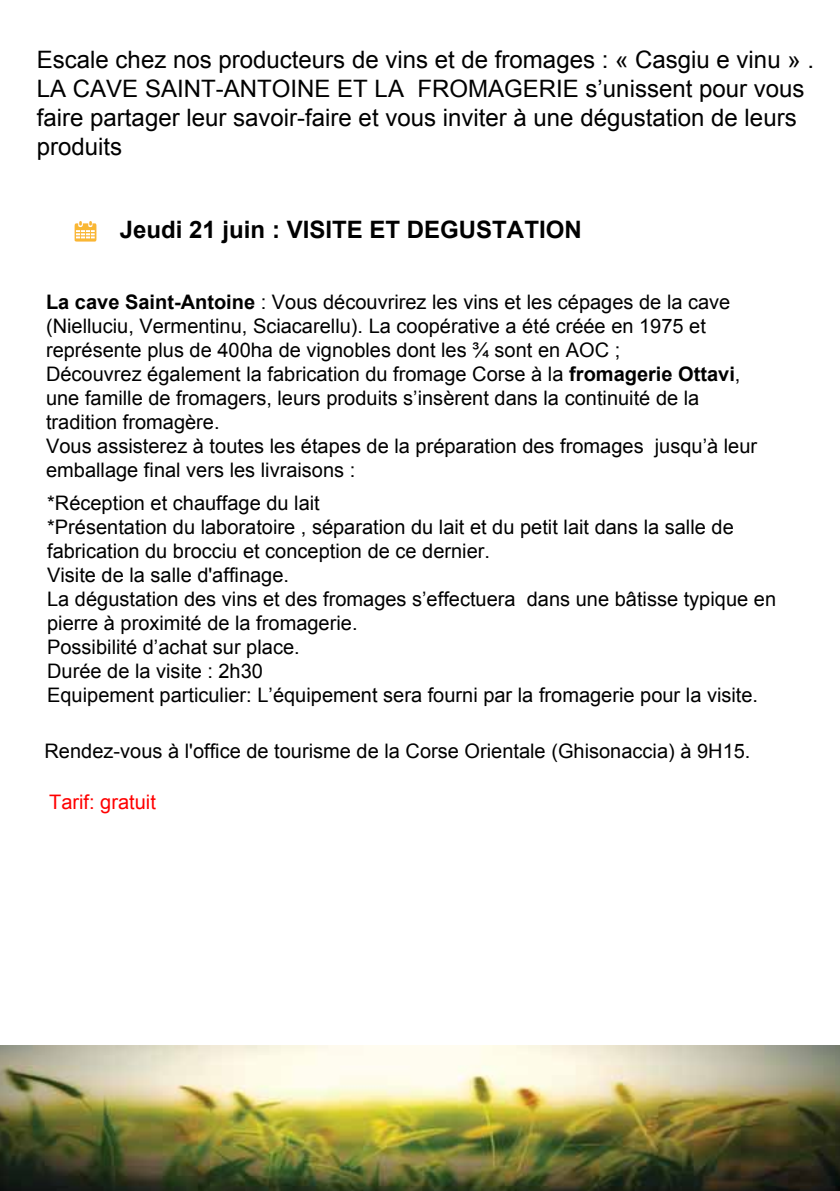
<style>
.page{position:relative;width:840px;height:1191px;background:#fff}
.page>*{position:absolute;margin:0;border:0;box-sizing:border-box;transform-origin:0 0}
.t1{font:24px/28.8px "Arial";color:#000}
.t2{font:700 24px "Arial";color:#000}
.t3{font:20px/24px "Arial";color:#000}
.t4{font:20px "Arial";color:#f00}
.s1{font-weight:700}
</style>
<div class="page">
<img style="left:0;top:1045px;width:839px;height:145px">
<img style="left:75px;top:221px;width:21px;height:21px">
<p class="t1" style="left:37px;top:45px;width:778px">Escale chez nos producteurs de vins et de fromages : « Casgiu e vinu » .<br>LA CAVE SAINT-ANTOINE ET LA FROMAGERIE s’unissent pour vous faire partager leur savoir-faire et vous inviter à une dégustation de leurs produits</p>
<p class="t2" style="left:120px;top:212px;width:463px">Jeudi 21 juin : VISITE ET DEGUSTATION</p>
<p class="t3" style="left:46px;top:290px;width:712px"><span class="s1">La cave Saint-Antoine</span> : Vous découvrirez les vins et les cépages de la cave (Nielluciu, Vermentinu, Sciacarellu). La coopérative a été créée en 1975 et représente plus de 400ha de vignobles dont les ¾ sont en AOC ;<br>Découvrez également la fabrication du fromage Corse à la <span class="s1">fromagerie Ottavi</span>, une famille de fromagers, leurs produits s’insèrent dans la continuité de la tradition fromagère.<br>Vous assisterez à toutes les étapes de la préparation des fromages jusqu’à leur emballage final vers les livraisons :</p>
<p class="t3" style="left:47px;top:491px;width:730px">*Réception et chauffage du lait<br>*Présentation du laboratoire , séparation du lait et du petit lait dans la salle de fabrication du brocciu et conception de ce dernier.<br>Visite de la salle d'affinage.<br>La dégustation des vins et des fromages s’effectuera dans une bâtisse typique en pierre à proximité de la fromagerie.<br>Possibilité d’achat sur place.<br>Durée de la visite : 2h30<br>Equipement particulier: L’équipement sera fourni par la fromagerie pour la visite.</p>
<p class="t3" style="left:44px;top:739px;width:707px">Rendez-vous à l'office de tourisme de la Corse Orientale (Ghisonaccia) à 9H15.</p>
<p class="t4" style="left:49px;top:787px;width:108px">Tarif: gratuit</p>
</div>
